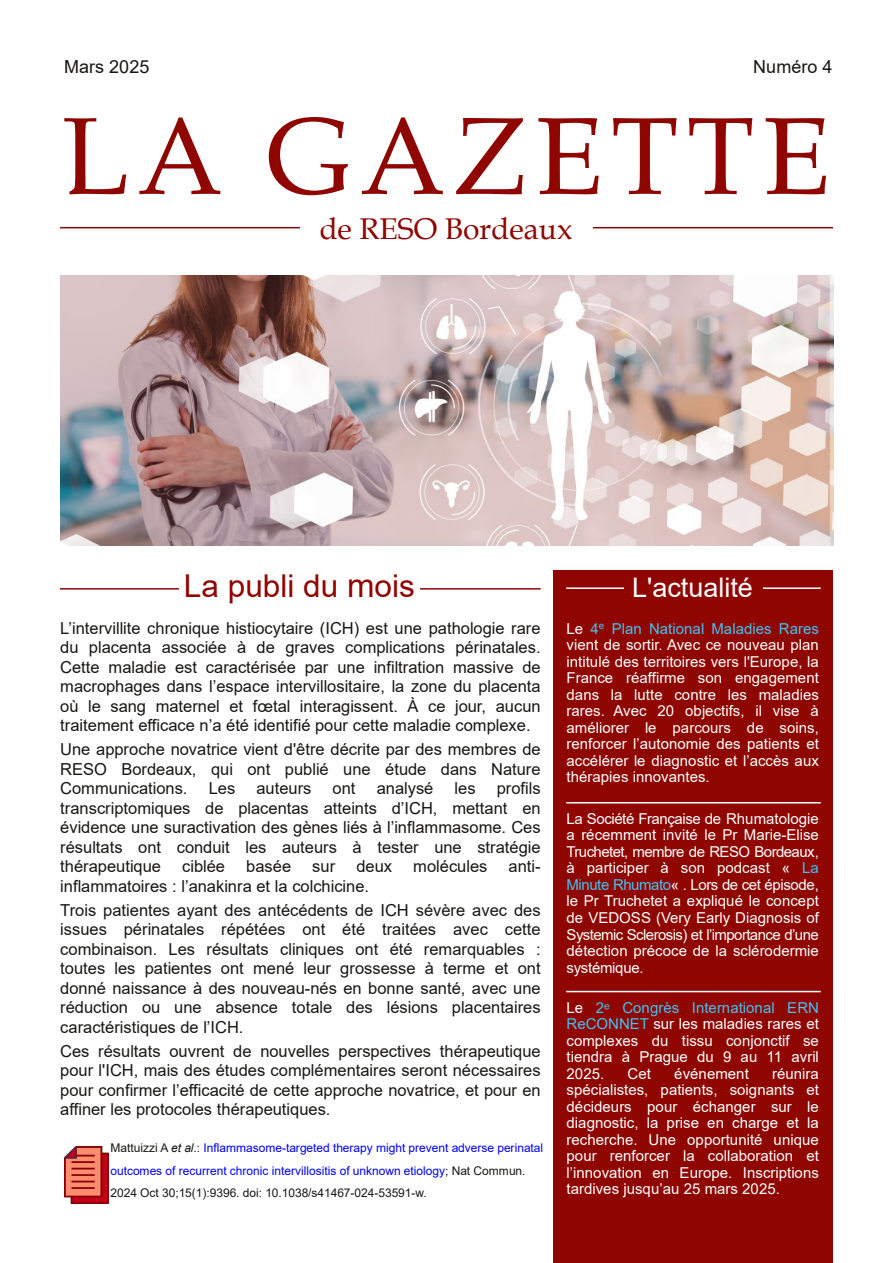
<style>
.page{position:relative;width:893px;height:1263px;background:#fff}
.page>*{position:absolute;margin:0;border:0;box-sizing:border-box;transform-origin:0 0}
.t1{font:109.5px "Book Antiqua";letter-spacing:.08em;color:#8f0500}
.t2{font:31.5px "Arial";color:#8f0500}
.t3{font:30px "Book Antiqua";color:#8f0500}
.t4{font:27px "Arial";color:#fff}
.t5{font:18px "Arial";color:#181715}
.t6{font:16.5px/19.5px "Arial";color:#181715;text-align:justify}
.t7{font:15px/16.5px "Arial";letter-spacing:.005em;color:#fff;text-align:justify}
.t8{font:12px/22.5px "Arial";letter-spacing:-.005em;color:#00f}
.s1{font-size:33px}
.s2{color:#181715}
.s3{font-style:italic;color:#181715}
.s4{color:#47c0ee}
</style>
<div class="page">
<div style="left:554px;top:570px;width:279px;height:693px;background:#8f0500"></div>
<hr style="left:566px;top:587px;width:255px;height:2px;background:#fff">
<div style="left:624px;top:577px;width:139px;height:26px;background:#8f0500"></div>
<hr style="left:60px;top:227px;width:773px;height:1px;background:#8f0500">
<div style="left:300px;top:217px;width:293px;height:39px;background:#fff"></div>
<img style="left:60px;top:275px;width:773px;height:270px">
<hr style="left:60px;top:588px;width:119px;height:2px;background:#8f0500">
<hr style="left:420px;top:588px;width:121px;height:2px;background:#8f0500">
<img style="left:65px;top:1146px;width:43px;height:57px">
<hr style="left:566px;top:802px;width:255px;height:1px;background:#fff">
<hr style="left:566px;top:991px;width:255px;height:1px;background:#fff">
<p class="t5" style="left:64px;top:57px;width:87px">Mars 2025</p>
<p class="t5" style="left:753px;top:57px;width:81px">Numéro 4</p>
<h1 class="t1" style="left:62px;top:93px;width:769px">LA GAZETTE</h1>
<h3 class="t3" style="left:319px;top:211px;width:255px">de RESO Bordeaux</h3>
<h2 class="t2" style="left:184px;top:569px;width:232px">La publi du <span class="s1">m</span>ois</h2>
<p class="t6" style="left:60px;top:618px;width:482px">L’intervillite chronique histiocytaire (ICH) est une pathologie rare du placenta associée à de graves complications périnatales.<br>Cette maladie est caractérisée par une infiltration massive de macrophages dans l’espace intervillositaire, la zone du placenta où le sang maternel et fœtal interagissent. À ce jour, aucun traitement efficace n’a été identifié pour cette maladie complexe.</p>
<p class="t6" style="left:60px;top:740px;width:482px">Une approche novatrice vient d'être décrite par des membres de RESO Bordeaux, qui ont publié une étude dans Nature Communications.</p>
<p class="t6" style="left:60px;top:779px;width:482px;text-indent:436px">profils transcriptomiques de placentas atteints d’ICH, mettant en évidence une suractivation des gènes liés à l’inflammasome. Ces résultats ont conduit les auteurs à tester une stratégie thérapeutique</p>
<p class="t6" style="left:209px;top:779px;width:28px">Les</p>
<p class="t6" style="left:256px;top:779px;width:57px">auteurs</p>
<p class="t6" style="left:333px;top:779px;width:24px">ont</p>
<p class="t6" style="left:377px;top:779px;width:58px">analysé</p>
<p class="t6" style="left:455px;top:779px;width:22px">les</p>
<p class="t6" style="left:182px;top:857px;width:44px">ciblée</p>
<p class="t6" style="left:246px;top:857px;width:46px">basée</p>
<p class="t6" style="left:312px;top:857px;width:24px">sur</p>
<p class="t6" style="left:356px;top:857px;width:37px">deux</p>
<p class="t6" style="left:413px;top:857px;width:76px">molécules</p>
<p class="t6" style="left:509px;top:857px;width:34px">anti-</p>
<p class="t6" style="left:60px;top:874px;width:482px;line-height:24px">inflammatoires : l’anakinra et la colchicine.<br>Trois patientes ayant des antécédents de ICH sévère avec des</p>
<p class="t6" style="left:60px;top:920px;width:482px">issues périnatales répétées ont été traitées avec cette combinaison. Les résultats cliniques ont été remarquables : toutes les patientes ont mené leur grossesse à terme et ont donné naissance à des nouveau-nés en bonne santé, avec une réduction ou une absence totale des lésions placentaires caractéristiques de l’ICH.</p>
<p class="t6" style="left:60px;top:1041px;width:482px">Ces résultats ouvrent de nouvelles perspectives thérapeutique pour l'ICH, mais des études complémentaires seront nécessaires pour confirmer l’efficacité de cette approche novatrice, et pour en affiner les protocoles thérapeutiques.</p>
<p class="t8" style="left:111px;top:1137px;width:434px"><span class="s2">Mattuizzi A</span> <span class="s3">et al.</span><span class="s2">:</span> Inflammasome-targeted therapy might prevent adverse perinatal outcomes of recurrent chronic intervillositis of unknown etiology<span class="s2">; Nat Commun.<br>2024 Oct 30;15(1):9396. doi: 10.1038/s41467-024-53591-w.</span></p>
<h3 class="t4" style="left:632px;top:572px;width:122px">L'actualité</h3>
<p class="t7" style="left:567px;top:620px;width:254px">Le <span class="s4">4</span><sup>e</sup> <span class="s4">Plan National Maladies Rares </span>vient de sortir. Avec ce nouveau plan intitulé des territoires vers l'Europe, la France réaffirme son engagement dans la lutte contre les maladies rares. Avec 20 objectifs, il vise à améliorer le parcours de soins, renforcer l’autonomie des patients et accélérer le diagnostic et l’accès aux thérapies innovantes.</p>
<p class="t7" style="left:567px;top:810px;width:254px">La Société Française de Rhumatologie a récemment invité le Pr Marie-Elise Truchetet, membre de RESO Bordeaux, à participer à son podcast « <span class="s4">La Minute Rhumato</span>« . Lors de cet épisode, le Pr Truchetet a expliqué le concept de VEDOSS (Very Early Diagnosis of Systemic Sclerosis) et l’importance d’une détection précoce de la sclérodermie systémique.</p>
<p class="t7" style="left:567px;top:999px;width:254px">Le <span class="s4">2ᵉ Congrès International ERN ReCONNET</span> sur les maladies rares et complexes du tissu conjonctif se tiendra à Prague du 9 au 11 avril 2025.</p>
<p class="t7" style="left:628px;top:1065px;width:25px">Cet</p>
<p class="t7" style="left:674px;top:1065px;width:76px">événement</p>
<p class="t7" style="left:567px;top:1065px;width:254px;text-indent:206px">réunira spécialistes, patients, soignants et décideurs pour échanger sur le diagnostic, la prise en charge et la recherche. Une opportunité unique pour renforcer la collaboration et l’innovation en Europe. Inscriptions tardives jusqu’au 25 mars 2025.</p>
</div>
